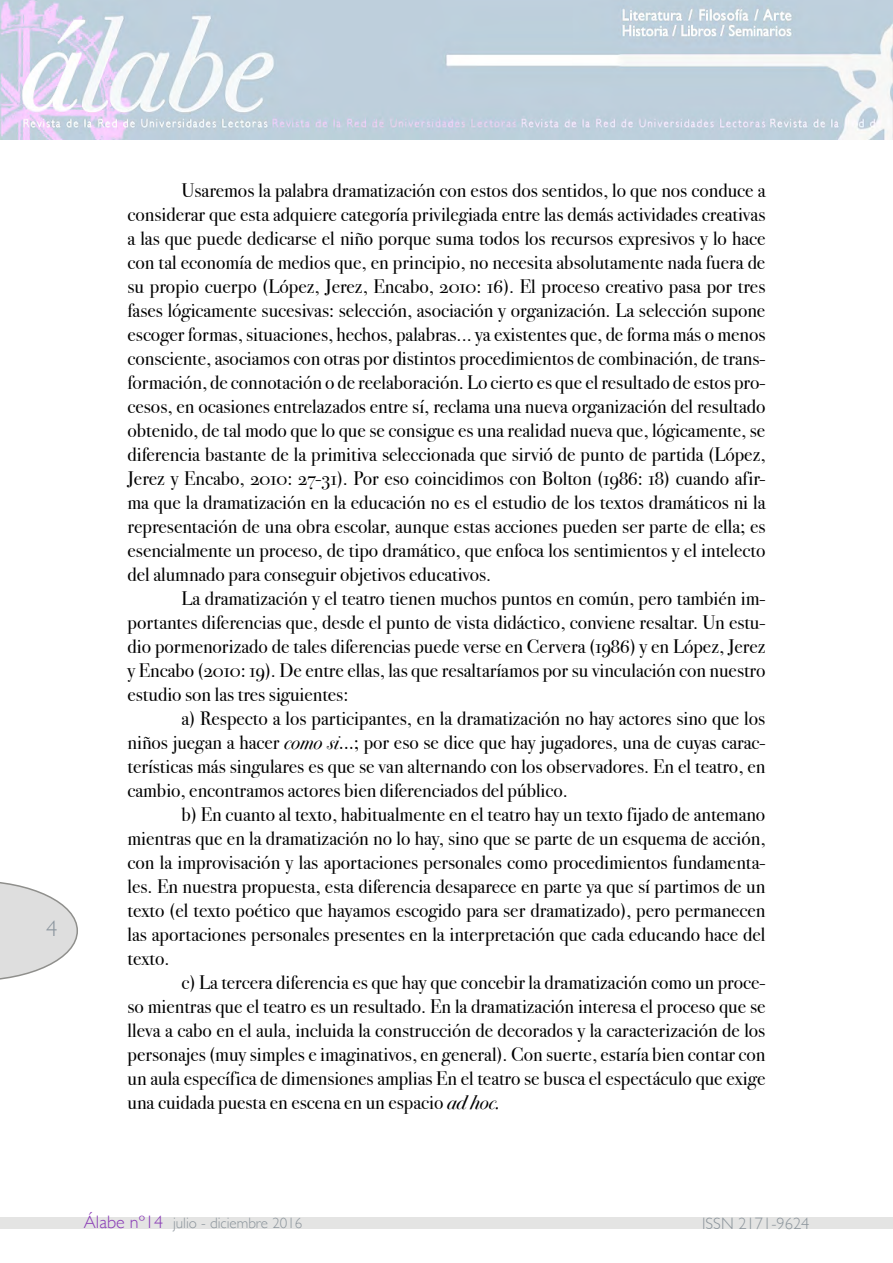
<style>
.page{position:relative;width:893px;height:1263px;background:#fff}
.page>*{position:absolute;margin:0;border:0;box-sizing:border-box;transform-origin:0 0}
.t1{font:300 22.5px "Gill Sans";color:#8a949d}
.t2{font:19.5px/24px "Bodoni Svty Two OSITCTT Book";color:#000;text-align:justify}
.t3{font:300 16.5px "Gill Sans";color:#8c959c}
.t4{font:300 15px "Gill Sans";color:#8c959c}
.s1{font-family:"Bodoni Svty Two OSITCTT Book It"}
.s2{font-size:18px;color:#893ab6}
</style>
<div class="page">
<svg style="left:0;top:882px;width:78px;height:98px"></svg>
<div style="left:0;top:1218px;width:893px;height:11px;background:#e4e4e3"></div>
<img style="left:0;top:0;width:893px;height:139px">
<p class="t1" style="left:46px;top:911px;width:13px">4</p>
<p class="t2" style="left:128px;top:178px;width:639px;text-indent:54px">Usaremos la palabra dramatización con estos dos sentidos, lo que nos conduce a considerar que esta adquiere categoría privilegiada entre las demás actividades creativas a las que puede dedicarse el niño porque suma todos los recursos expresivos y lo hace con tal economía de medios que, en principio, no necesita absolutamente nada fuera de su propio cuerpo (López, Jerez, Encabo, 2010: 16). El proceso creativo pasa por tres fases lógicamente sucesivas: selección, asociación y organización. La selección supone escoger formas, situaciones, hechos, palabras... ya existentes que, de forma más o menos consciente, asociamos con otras por distintos procedimientos de combinación, de trans&shy;formación, de connotación o de reelaboración. Lo cierto es que el resultado de estos pro&shy;cesos, en ocasiones entrelazados entre sí, reclama una nueva organización del resultado obtenido, de tal modo que lo que se consigue es una realidad nueva que, lógicamente, se diferencia bastante de la primitiva seleccionada que sirvió de punto de partida (López, Jerez y Encabo, 2010: 27-31). Por eso coincidimos con Bolton (1986: 18) cuando afir&shy;ma que la dramatización en la educación no es el estudio de los textos dramáticos ni la representación de una obra escolar, aunque estas acciones pueden ser parte de ella; es esencialmente un proceso, de tipo dramático, que enfoca los sentimientos y el intelecto del alumnado para conseguir objetivos educativos.</p>
<p class="t2" style="left:128px;top:586px;width:639px;text-indent:54px">La dramatización y el teatro tienen muchos puntos en común, pero también im&shy;portantes diferencias que, desde el punto de vista didáctico, conviene resaltar. Un estu&shy;dio pormenorizado de tales diferencias puede verse en Cervera (1986) y en López, Jerez y Encabo (2010: 19). De entre ellas, las que resaltaríamos por su vinculación con nuestro estudio son las tres siguientes:</p>
<p class="t2" style="left:128px;top:706px;width:639px;text-indent:54px">a) Respecto a los participantes, en la dramatización no hay actores sino que los niños juegan a hacer <span class="s1">como si</span>…; por eso se dice que hay jugadores, una de cuyas carac&shy;terísticas más singulares es que se van alternando con los observadores. En el teatro, en cambio, encontramos actores bien diferenciados del público.</p>
<p class="t2" style="left:128px;top:802px;width:639px;text-indent:54px">b) En cuanto al texto, habitualmente en el teatro hay un texto fijado de antemano mientras que en la dramatización no lo hay, sino que se parte de un esquema de acción, con la improvisación y las aportaciones personales como procedimientos fundamenta&shy;les. En nuestra propuesta, esta diferencia desaparece en parte ya que sí partimos de un texto (el texto poético que hayamos escogido para ser dramatizado), pero permanecen las aportaciones personales presentes en la interpretación que cada educando hace del texto.</p>
<p class="t2" style="left:128px;top:970px;width:639px;text-indent:54px">c) La tercera diferencia es que hay que concebir la dramatización como un proce&shy;so mientras que el teatro es un resultado. En la dramatización interesa el proceso que se lleva a cabo en el aula, incluida la construcción de decorados y la caracterización de los personajes (muy simples e imaginativos, en general). Con suerte, estaría bien contar con un aula específica de dimensiones amplias En el teatro se busca el espectáculo que exige una cuidada puesta en escena en un espacio <span class="s1">ad hoc.</span></p>
<p class="t4" style="left:84px;top:1211px;width:220px"><span class="s2">Álabe nº14</span> julio - diciembre 2016</p>
<p class="t3" style="left:702px;top:1211px;width:109px">ISSN 2171-9624</p>
</div>
